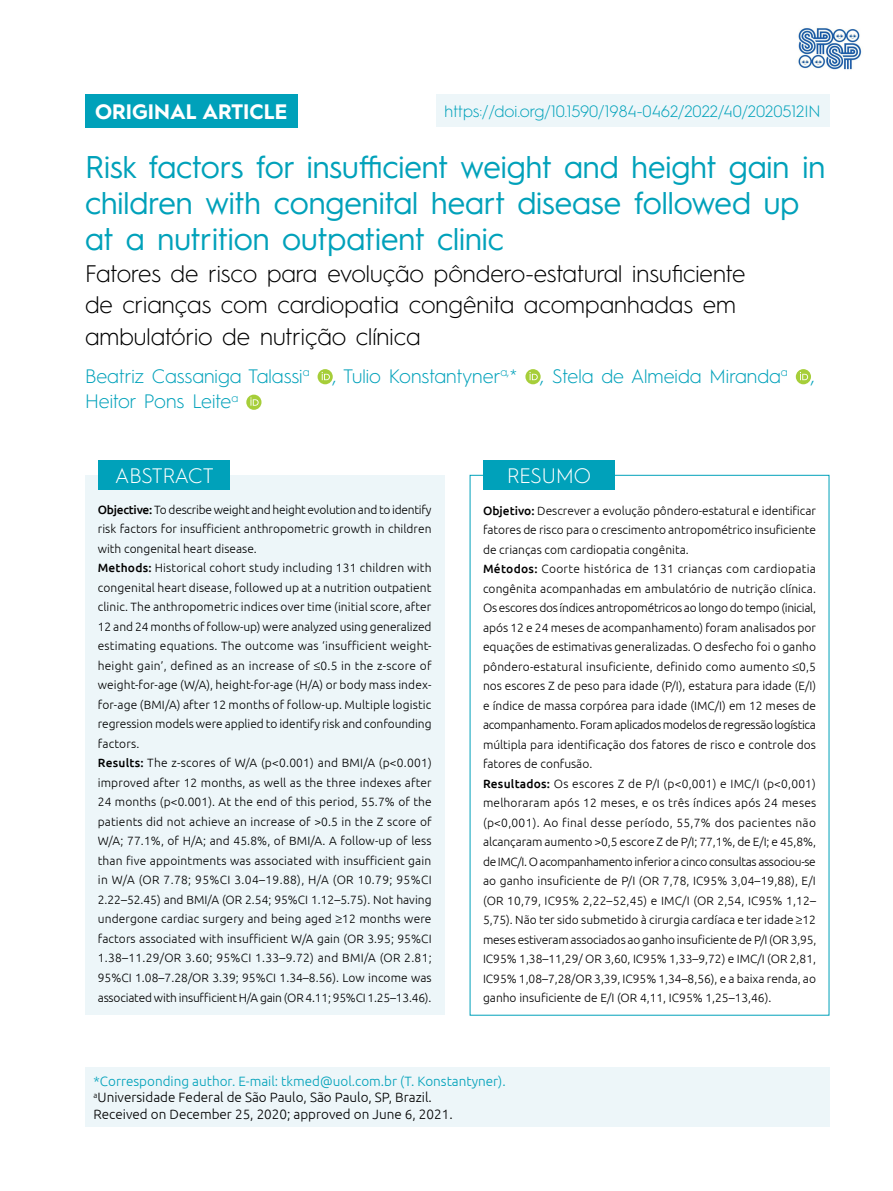
<style>
.page{position:relative;width:893px;height:1191px;background:#fff}
.page>*{position:absolute;margin:0;border:0;box-sizing:border-box;transform-origin:0 0}
.t1{font:31.5px/36px "Hurme Geometric Sans 1";color:#00a1ba}
.t2{font:300 24px/31.5px "Hurme Geometric Sans 1";color:#000}
.t3{font:700 21px "Hurme Geometric Sans 1";color:#fff}
.t4{font:300 21px "Hurme Geometric Sans 1";letter-spacing:-.005em;color:#fff}
.t5{font:300 19.5px/25.5px "Hurme Geometric Sans 1";color:#00a1ba}
.t6{font:300 16.5px "Hurme Geometric Sans 1";color:#00a1ba}
.t7{font:300 13.5px/16.2px "Ubuntu";color:#000}
.t8{font:300 12px/19.5px "Ubuntu";letter-spacing:.005em;color:#000}
.s1{font-weight:500}
.s2{color:#00a1ba}
</style>
<div class="page">
<div style="left:85px;top:475px;width:359px;height:539px;background:#edf6f9"></div>
<div style="left:98px;top:460px;width:132px;height:29px;background:#00a1ba"></div>
<div style="left:483px;top:460px;width:132px;height:29px;background:#00a1ba"></div>
<div style="left:85px;top:1067px;width:744px;height:60px;background:#edf6f9"></div>
<svg style="left:318px;top:369px;width:15px;height:15px"></svg>
<svg style="left:322px;top:372px;width:8px;height:8px"></svg>
<svg style="left:525px;top:369px;width:16px;height:15px"></svg>
<svg style="left:529px;top:372px;width:9px;height:8px"></svg>
<svg style="left:796px;top:369px;width:15px;height:15px"></svg>
<svg style="left:800px;top:372px;width:8px;height:8px"></svg>
<svg style="left:246px;top:394px;width:15px;height:16px"></svg>
<svg style="left:250px;top:397px;width:9px;height:9px"></svg>
<div style="left:85px;top:94px;width:212px;height:33px;background:#00a1ba"></div>
<div style="left:436px;top:94px;width:393px;height:32px;background:#edf6f9"></div>
<img style="left:798px;top:27px;width:64px;height:43px">
<h3 class="t3" style="left:95px;top:97px;width:194px">ORIGINAL ARTICLE</h3>
<h3 class="t6" style="left:445px;top:100px;width:378px">https://doi.org/10.1590/1984-0462/2022/40/2020512IN</h3>
<h1 class="t1" style="left:85px;top:147px;width:741px">Risk factors for insufficient weight and height gain in children with congenital heart disease followed up at a nutrition outpatient clinic</h1>
<h2 class="t2" style="left:85px;top:256px;width:662px">Fatores de risco para evolução pôndero-estatural insuficiente de crianças com cardiopatia congênita acompanhadas em ambulatório de nutrição clínica</h2>
<h3 class="t5" style="left:85px;top:362px;width:731px">Beatriz Cassaniga Talassi<sup>a</sup> , Tulio Konstantyner<sup>a,</sup>* , Stela de Almeida Miranda<sup>a</sup> ,<br>Heitor Pons Leite<sup>a</sup></h3>
<h3 class="t4" style="left:115px;top:461px;width:100px">ABSTRACT</h3>
<h3 class="t4" style="left:507px;top:461px;width:85px">RESUMO</h3>
<p class="t8" style="left:98px;top:499px;width:335px"><span class="s1">Objective:</span> To describe weight and height evolution and to identify risk factors for insufficient anthropometric growth in children with congenital heart disease.<br><span class="s1">Methods:</span> Historical cohort study including 131 children with congenital heart disease, followed up at a nutrition outpatient clinic. The anthropometric indices over time (initial score, after 12 and 24 months of follow-up) were analyzed using generalized estimating equations. The outcome was ‘insufficient weight&shy;height gain’, defined as an increase of ≤0.5 in the z-score of weight-for-age (W/A), height-for-age (H/A) or body mass index&shy;for-age (BMI/A) after 12 months of follow-up. Multiple logistic regression models were applied to identify risk and confounding factors.<br><span class="s1">Results:</span> The z-scores of W/A (p&lt;0.001) and BMI/A (p&lt;0.001) improved after 12 months, as well as the three indexes after 24 months (p&lt;0.001). At the end of this period, 55.7% of the patients did not achieve an increase of &gt;0.5 in the Z score of W/A; 77.1%, of H/A; and 45.8%, of BMI/A. A follow-up of less than five appointments was associated with insufficient gain in W/A (OR 7.78; 95%CI 3.04–19.88), H/A (OR 10.79; 95%CI 2.22–52.45) and BMI/A (OR 2.54; 95%CI 1.12–5.75). Not having undergone cardiac surgery and being aged ≥12 months were factors associated with insufficient W/A gain (OR 3.95; 95%CI 1.38–11.29/OR 3.60; 95%CI 1.33–9.72) and BMI/A (OR 2.81; 95%CI 1.08–7.28/OR 3.39; 95%CI 1.34–8.56). Low income was associated with insufficient H/A gain (OR 4.11; 95%CI 1.25–13.46).</p>
<p class="t8" style="left:483px;top:500px;width:335px"><span class="s1">Objetivo:</span> Descrever a evolução pôndero-estatural e identificar fatores de risco para o crescimento antropométrico insuficiente de crianças com cardiopatia congênita.<br><span class="s1">Métodos:</span> Coorte histórica de 131 crianças com cardiopatia congênita acompanhadas em ambulatório de nutrição clínica.<br>Os escores dos índices antropométricos ao longo do tempo (inicial, após 12 e 24 meses de acompanhamento) foram analisados por equações de estimativas generalizadas. O desfecho foi o ganho pôndero-estatural insuficiente, definido como aumento ≤0,5 nos escores Z de peso para idade (P/I), estatura para idade (E/I) e índice de massa corpórea para idade (IMC/I) em 12 meses de acompanhamento. Foram aplicados modelos de regressão logística múltipla para identificação dos fatores de risco e controle dos fatores de confusão.<br><span class="s1">Resultados:</span> Os escores Z de P/I (p&lt;0,001) e IMC/I (p&lt;0,001) melhoraram após 12 meses, e os três índices após 24 meses (p&lt;0,001). Ao final desse período, 55,7% dos pacientes não alcançaram aumento &gt;0,5 escore Z de P/I; 77,1%, de E/I; e 45,8%, de IMC/I. O acompanhamento inferior a cinco consultas associou-se ao ganho insuficiente de P/I (OR 7,78, IC95% 3,04–19,88), E/I (OR 10,79, IC95% 2,22–52,45) e IMC/I (OR 2,54, IC95% 1,12– 5,75). Não ter sido submetido à cirurgia cardíaca e ter idade ≥12 meses estiveram associados ao ganho insuficiente de P/I (OR 3,95, IC95% 1,38–11,29/ OR 3,60, IC95% 1,33–9,72) e IMC/I (OR 2,81, IC95% 1,08–7,28/OR 3,39, IC95% 1,34–8,56), e a baixa renda, ao ganho insuficiente de E/I (OR 4,11, IC95% 1,25–13,46).</p>
<p class="t7" style="left:94px;top:1073px;width:414px"><span class="s2">*Corresponding author. E-mail: tkmed@uol.com.br (T. Konstantyner). </span><sup>a</sup>Universidade Federal de São Paulo, São Paulo, SP, Brazil.<br>Received on December 25, 2020; approved on June 6, 2021.</p>
</div>
